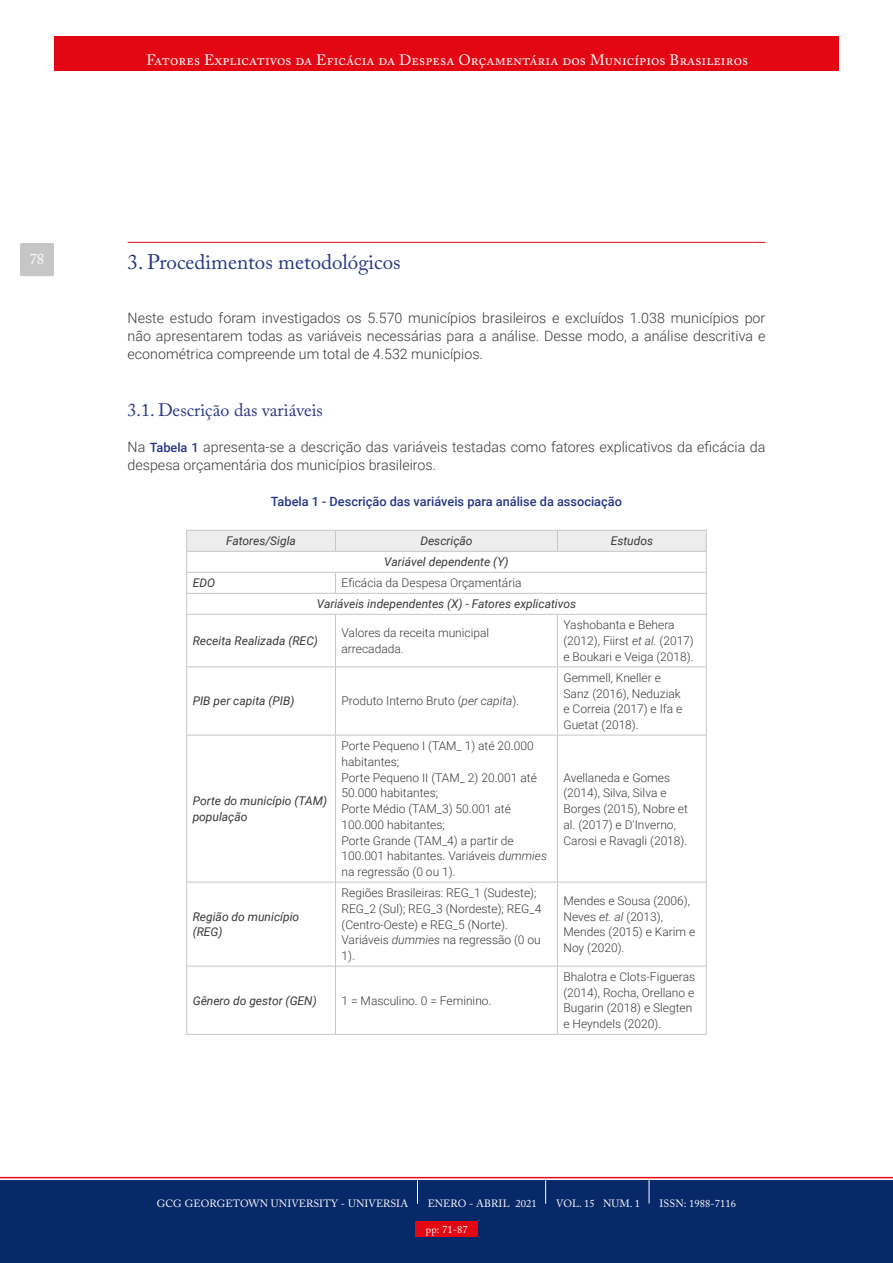
<style>
.page{position:relative;width:893px;height:1263px;background:#fff}
.page>*{position:absolute;margin:0;border:0;box-sizing:border-box;transform-origin:0 0}
.t1{font:21px "Adobe Caslon Pro";color:#283583}
.t2{font:18px "Adobe Caslon Pro";color:#283583}
.t3{font:15px "Adobe Caslon Pro";letter-spacing:.005em;color:#fff}
.t4{font:300 14.25px/18px "Roboto";color:#3a3835;text-align:justify}
.t5{font:500 12.75px "Roboto";color:#283583}
.t6{font:300 12px/15.8px "Roboto";color:#3a3835}
.t7{font:italic 12px/15.8px "Roboto";color:#3a3835}
.t8{font:10.5px "Adobe Caslon Pro";letter-spacing:.01em;color:#fff}
.s1{font-weight:500;font-size:12.75px;color:#283583}
.s2{font-style:italic}
</style>
<div class="page">
<div style="left:54px;top:37px;width:785px;height:34px;background:#e30613"></div>
<div style="left:0;top:1180px;width:893px;height:83px;background:#082969"></div>
<svg style="left:0;top:1177px;width:893px;height:27px"></svg>
<div style="left:20px;top:243px;width:34px;height:33px;background:#c6c6c6;border-radius:2px"></div>
<hr style="left:128px;top:242px;width:637px;height:1px;background:#e30613">
<svg style="left:186px;top:530px;width:521px;height:84px"></svg>
<hr style="left:186px;top:614px;width:1px;height:53px;background:#c6c6c6">
<hr style="left:335px;top:614px;width:1px;height:53px;background:#c6c6c6">
<hr style="left:557px;top:614px;width:1px;height:53px;background:#c6c6c6">
<hr style="left:706px;top:614px;width:1px;height:53px;background:#c6c6c6">
<hr style="left:186px;top:667px;width:1px;height:68px;background:#c6c6c6">
<hr style="left:335px;top:667px;width:1px;height:68px;background:#c6c6c6">
<hr style="left:557px;top:667px;width:1px;height:68px;background:#c6c6c6">
<hr style="left:706px;top:667px;width:1px;height:68px;background:#c6c6c6">
<hr style="left:186px;top:735px;width:1px;height:147px;background:#c6c6c6">
<hr style="left:335px;top:735px;width:1px;height:147px;background:#c6c6c6">
<hr style="left:557px;top:735px;width:1px;height:147px;background:#c6c6c6">
<hr style="left:706px;top:735px;width:1px;height:147px;background:#c6c6c6">
<hr style="left:186px;top:882px;width:1px;height:84px;background:#c6c6c6">
<hr style="left:335px;top:882px;width:1px;height:84px;background:#c6c6c6">
<hr style="left:557px;top:882px;width:1px;height:84px;background:#c6c6c6">
<hr style="left:706px;top:882px;width:1px;height:84px;background:#c6c6c6">
<hr style="left:186px;top:966px;width:1px;height:68px;background:#c6c6c6">
<hr style="left:335px;top:966px;width:1px;height:68px;background:#c6c6c6">
<hr style="left:557px;top:966px;width:1px;height:68px;background:#c6c6c6">
<hr style="left:706px;top:966px;width:1px;height:68px;background:#c6c6c6">
<hr style="left:186px;top:1034px;width:149px;height:1px;background:#c6c6c6">
<hr style="left:335px;top:1034px;width:222px;height:1px;background:#c6c6c6">
<hr style="left:557px;top:1034px;width:149px;height:1px;background:#c6c6c6">
<hr style="left:186px;top:530px;width:149px;height:1px;background:#c6c6c6">
<hr style="left:335px;top:530px;width:222px;height:1px;background:#c6c6c6">
<hr style="left:557px;top:530px;width:149px;height:1px;background:#c6c6c6">
<hr style="left:186px;top:572px;width:149px;height:1px;background:#c6c6c6">
<hr style="left:335px;top:572px;width:222px;height:1px;background:#c6c6c6">
<hr style="left:557px;top:572px;width:149px;height:1px;background:#c6c6c6">
<hr style="left:186px;top:593px;width:149px;height:1px;background:#c6c6c6">
<hr style="left:335px;top:593px;width:222px;height:1px;background:#c6c6c6">
<hr style="left:557px;top:593px;width:149px;height:1px;background:#c6c6c6">
<hr style="left:186px;top:614px;width:149px;height:1px;background:#c6c6c6">
<hr style="left:335px;top:614px;width:222px;height:1px;background:#c6c6c6">
<hr style="left:557px;top:614px;width:149px;height:1px;background:#c6c6c6">
<hr style="left:186px;top:666px;width:149px;height:1px;background:#c6c6c6">
<hr style="left:335px;top:666px;width:222px;height:1px;background:#c6c6c6">
<hr style="left:557px;top:666px;width:149px;height:1px;background:#c6c6c6">
<hr style="left:186px;top:735px;width:149px;height:1px;background:#c6c6c6">
<hr style="left:335px;top:735px;width:222px;height:1px;background:#c6c6c6">
<hr style="left:557px;top:735px;width:149px;height:1px;background:#c6c6c6">
<hr style="left:186px;top:882px;width:149px;height:1px;background:#c6c6c6">
<hr style="left:335px;top:882px;width:222px;height:1px;background:#c6c6c6">
<hr style="left:557px;top:882px;width:149px;height:1px;background:#c6c6c6">
<hr style="left:186px;top:966px;width:149px;height:1px;background:#c6c6c6">
<hr style="left:335px;top:966px;width:222px;height:1px;background:#c6c6c6">
<hr style="left:557px;top:966px;width:149px;height:1px;background:#c6c6c6">
<div style="left:415px;top:1221px;width:63px;height:16px;background:#e30613"></div>
<p class="t3" style="left:147px;top:51px;width:603px">Fatores Explicativos da Eficácia da Despesa Orçamentária dos Municípios Brasileiros</p>
<p class="t3" style="left:29px;top:250px;width:16px">78</p>
<h1 class="t1" style="left:128px;top:250px;width:275px">3. Procedimentos metodológicos</h1>
<p class="t4" style="left:128px;top:308px;width:639px">Neste estudo foram investigados os 5.570 municípios brasileiros e excluídos 1.038 municípios por não apresentarem todas as variáveis necessárias para a análise. Desse modo, a análise descritiva e econométrica compreende um total de 4.532 municípios.</p>
<h2 class="t2" style="left:128px;top:399px;width:197px">3.1. Descrição das variáveis</h2>
<p class="t4" style="left:128px;top:437px;width:639px">Na <span class="s1">Tabela 1</span> apresenta-se a descrição das variáveis testadas como fatores explicativos da eficácia da despesa orçamentária dos municípios brasileiros.</p>
<p class="t5" style="left:271px;top:493px;width:353px">Tabela 1 - Descrição das variáveis para análise da associação</p>
<p class="t7" style="left:226px;top:533px;width:71px">Fatores/Sigla</p>
<p class="t7" style="left:420px;top:533px;width:54px">Descrição</p>
<p class="t7" style="left:611px;top:533px;width:44px">Estudos</p>
<p class="t7" style="left:384px;top:554px;width:126px">Variável dependente (Y)</p>
<p class="t7" style="left:193px;top:575px;width:24px">EDO</p>
<p class="t6" style="left:341px;top:575px;width:182px">Eficácia da Despesa Orçamentária</p>
<p class="t7" style="left:317px;top:596px;width:261px">Variáveis independentes (X) - Fatores explicativos</p>
<p class="t7" style="left:193px;top:632px;width:127px">Receita Realizada (REC)</p>
<p class="t6" style="left:341px;top:625px;width:149px">Valores da receita municipal arrecadada.</p>
<p class="t6" style="left:563px;top:617px;width:132px">Yashobanta e Behera (2012), Fiirst <span class="s2">et al.</span> (2017) e Boukari e Veiga (2018).</p>
<p class="t7" style="left:193px;top:693px;width:103px">PIB per capita (PIB)</p>
<p class="t6" style="left:341px;top:693px;width:179px">Produto Interno Bruto (<span class="s2">per capita</span>).</p>
<p class="t6" style="left:563px;top:669px;width:120px">Gemmell, Kneller e<br>Sanz (2016), Neduziak e Correia (2017) e Ifa e<br>Guetat (2018).</p>
<p class="t7" style="left:193px;top:793px;width:136px">Porte do município (TAM) população</p>
<p class="t7" style="left:193px;top:908px;width:108px">Região do município (REG)</p>
<p class="t6" style="left:341px;top:737px;width:207px">Porte Pequeno I (TAM_ 1) até 20.000 habitantes;<br>Porte Pequeno II (TAM_ 2) 20.001 até<br>50.000 habitantes;<br>Porte Médio (TAM_3) 50.001 até<br>100.000 habitantes;<br>Porte Grande (TAM_4) a partir de<br>100.001 habitantes. Variáveis <span class="s2">dummies </span>na regressão (0 ou 1).</p>
<p class="t6" style="left:563px;top:769px;width:126px">Avellaneda e Gomes (2014), Silva, Silva e<br>Borges (2015), Nobre et al. (2017) e D'Inverno,<br>Carosi e Ravagli (2018).</p>
<p class="t6" style="left:341px;top:884px;width:201px">Regiões Brasileiras: REG_1 (Sudeste);<br>REG_2 (Sul); REG_3 (Nordeste); REG_4 (Centro-Oeste) e REG_5 (Norte).<br>Variáveis <span class="s2">dummies</span> na regressão (0 ou<br>1).</p>
<p class="t6" style="left:563px;top:892px;width:133px">Mendes e Sousa (2006),<br>Neves <span class="s2">et. al</span> (2013),<br>Mendes (2015) e Karim e<br>Noy (2020).</p>
<p class="t7" style="left:193px;top:992px;width:126px">Gênero do gestor (GEN)</p>
<p class="t6" style="left:341px;top:992px;width:151px">1 = Masculino. 0 = Feminino.</p>
<p class="t6" style="left:563px;top:968px;width:133px">Bhalotra e Clots-Figueras (2014), Rocha, Orellano e<br>Bugarin (2018) e Slegten e Heyndels (2020).</p>
<p class="t8" style="left:157px;top:1197px;width:253px">GCG GEORGETOWN UNIVERSITY - UNIVERSIA</p>
<p class="t8" style="left:428px;top:1197px;width:110px">ENERO - ABRIL 2021</p>
<p class="t8" style="left:556px;top:1197px;width:85px">VOL. 15 NUM. 1</p>
<p class="t8" style="left:660px;top:1197px;width:78px">ISSN: 1988-7116</p>
<p class="t8" style="left:426px;top:1223px;width:43px">pp: 71-87</p>
</div>
